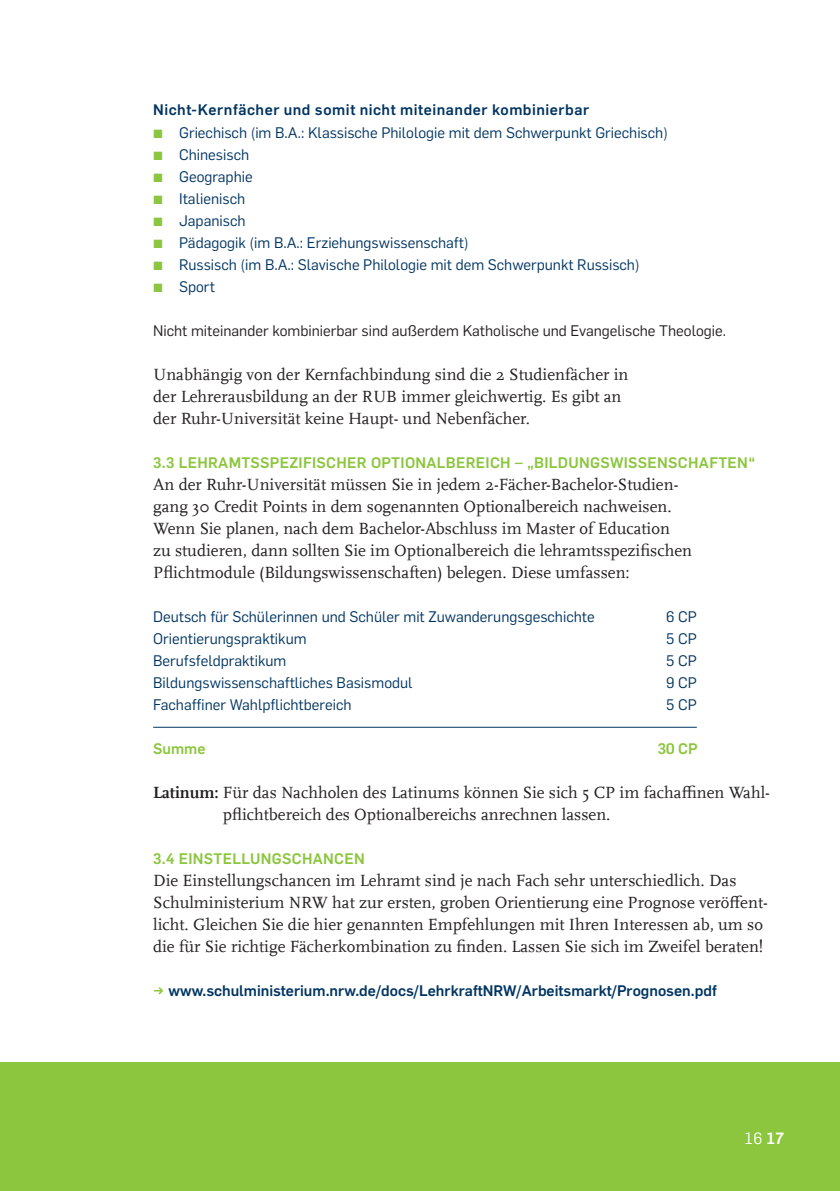
<style>
.page{position:relative;width:840px;height:1191px;background:#fff}
.page>*{position:absolute;margin:0;border:0;box-sizing:border-box;transform-origin:0 0}
.t1{font:17px/22px "RUB Scala MZ";color:#231f20}
.t2{font:16px "Rub Flama";color:#fff}
.t3{font:15px "Rub Flama";color:#003562}
.t4{font:700 15px "Rub Flama";letter-spacing:.02em;color:#8bc63e}
.t5{font:15px "Rub Flama";color:#231f20}
.t6{font:700 15px "Rub Flama";color:#003562}
.t7{font:700 15px "Rub Flama";letter-spacing:.035em;color:#003562}
.s1{color:#8bc63e}
.s2{font-weight:700}
</style>
<div class="page">
<div style="left:0;top:1062px;width:839px;height:129px;background:#8bc63e"></div>
<hr style="left:153px;top:727px;width:543px;height:1px;background:#003562">
<p class="t7" style="left:153px;top:99px;width:437px">Nicht-Kernfächer und somit nicht miteinander kombinierbar</p>
<p class="t3" style="left:153px;top:122px;width:516px"><span class="s1">▪</span> Griechisch (im B.A.: Klassische Philologie mit dem Schwerpunkt Griechisch)</p>
<p class="t3" style="left:153px;top:144px;width:97px"><span class="s1">▪</span> Chinesisch</p>
<p class="t3" style="left:153px;top:166px;width:101px"><span class="s1">▪</span> Geographie</p>
<p class="t3" style="left:153px;top:188px;width:93px"><span class="s1">▪</span> Italienisch</p>
<p class="t3" style="left:153px;top:210px;width:94px"><span class="s1">▪</span> Japanisch</p>
<p class="t3" style="left:153px;top:232px;width:317px"><span class="s1">▪</span> Pädagogik (im B.A.: Erziehungswissenschaft)</p>
<p class="t3" style="left:153px;top:254px;width:488px"><span class="s1">▪</span> Russisch (im B.A.: Slavische Philologie mit dem Schwerpunkt Russisch)</p>
<p class="t3" style="left:153px;top:276px;width:63px"><span class="s1">▪</span> Sport</p>
<p class="t5" style="left:153px;top:320px;width:574px">Nicht miteinander kombinierbar sind außerdem Katholische und Evangelische Theologie.</p>
<p class="t1" style="left:153px;top:363px;width:476px">Unabhängig von der Kernfachbindung sind die 2 Studienfächer in der Lehrerausbildung an der RUB immer gleichwertig. Es gibt an der Ruhr-Universität keine Haupt- und Nebenfächer.</p>
<p class="t4" style="left:153px;top:452px;width:603px">3.3 LEHRAMTSSPEZIFISCHER OPTIONALBEREICH – „BILDUNGSWISSENSCHAFTEN“</p>
<p class="t1" style="left:153px;top:473px;width:540px">An der Ruhr-Universität müssen Sie in jedem 2-Fächer-Bachelor-Studien&shy;gang 30 Credit Points in dem sogenannten Optionalbereich nachweisen.<br>Wenn Sie planen, nach dem Bachelor-Abschluss im Master of Education<br>zu studieren, dann sollten Sie im Optionalbereich die lehramtsspezifischen Pflichtmodule (Bildungswissenschaften) belegen. Diese umfassen:</p>
<p class="t3" style="left:153px;top:606px;width:443px">Deutsch für Schülerinnen und Schüler mit Zuwanderungsgeschichte</p>
<p class="t3" style="left:665px;top:606px;width:32px">6 CP</p>
<p class="t3" style="left:153px;top:628px;width:155px">Orientierungspraktikum</p>
<p class="t3" style="left:665px;top:628px;width:32px">5 CP</p>
<p class="t3" style="left:153px;top:650px;width:135px">Berufsfeldpraktikum</p>
<p class="t3" style="left:665px;top:650px;width:32px">5 CP</p>
<p class="t3" style="left:153px;top:672px;width:261px">Bildungswissenschaftliches Basismodul</p>
<p class="t3" style="left:665px;top:672px;width:32px">9 CP</p>
<p class="t3" style="left:153px;top:694px;width:200px">Fachaffiner Wahlpflichtbereich</p>
<p class="t3" style="left:665px;top:694px;width:32px">5 CP</p>
<p class="t4" style="left:153px;top:738px;width:54px">Summe</p>
<p class="t4" style="left:657px;top:738px;width:41px">30 CP</p>
<p class="t1" style="left:223px;top:781px;width:548px;text-indent:-70px"><span class="s2">Latinum:</span> Für das Nachholen des Latinums können Sie sich 5 CP im fachaffinen Wahl&shy;pflichtbereich des Optionalbereichs anrechnen lassen.</p>
<p class="t4" style="left:153px;top:848px;width:213px">3.4 EINSTELLUNGSCHANCEN</p>
<p class="t1" style="left:153px;top:869px;width:616px">Die Einstellungschancen im Lehramt sind je nach Fach sehr unterschiedlich. Das Schulministerium NRW hat zur ersten, groben Orientierung eine Prognose veröffent&shy;licht. Gleichen Sie die hier genannten Empfehlungen mit Ihren Interessen ab, um so die für Sie richtige Fächerkombination zu finden. Lassen Sie sich im Zweifel beraten!</p>
<p class="t6" style="left:153px;top:980px;width:564px"><span class="s1">→</span> www.schulministerium.nrw.de/docs/LehrkraftNRW/Arbeitsmarkt/Prognosen.pdf</p>
<p class="t2" style="left:744px;top:1127px;width:41px">16 <span class="s2">17</span></p>
</div>
